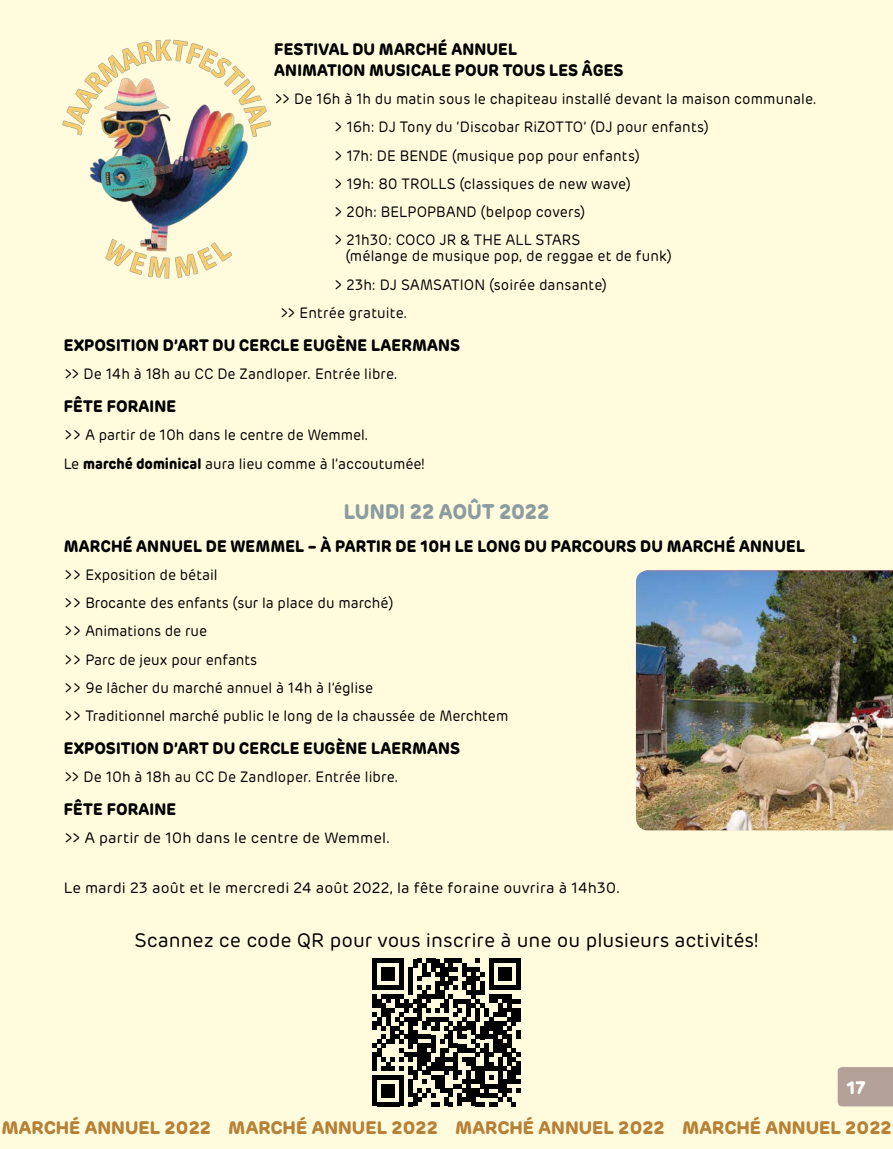
<style>
.page{position:relative;width:893px;height:1149px;background:#fff}
.page>*{position:absolute;margin:0;border:0;box-sizing:border-box;transform-origin:0 0}
.t1{font:700 21px "Rubrik";letter-spacing:-.005em;color:#8b9ca0;scale:.94 1}
.t2{font:19.5px "Rubrik";color:#000}
.t3{font:700 18px "Rubrik";color:#b68036}
.t4{font:700 18px "Rubrik";color:#fff}
.t5{font:700 16.5px/21px "Rubrik";letter-spacing:.01em;color:#000;scale:.94 1}
.t6{font:15px/28.2px "Rubrik";letter-spacing:.005em;color:#000;scale:.94 1}
.t7{font:15px "Rubrik";letter-spacing:.005em;color:#000}
.s1{font-weight:700}
</style>
<div class="page">
<div style="left:0;top:0;width:893px;height:1148px;background:#fffbdc"></div>
<div style="left:838px;top:1067px;width:55px;height:39px;background:#b3a199"></div>
<img style="left:62px;top:39px;width:209px;height:240px">
<img style="left:636px;top:570px;width:257px;height:260px">
<svg style="left:373px;top:958px;width:147px;height:147px"></svg>
<p class="t5" style="left:274px;top:39px;width:373px">FESTIVAL DU MARCHÉ ANNUEL<br>ANIMATION MUSICALE POUR TOUS LES ÂGES</p>
<p class="t6" style="left:334px;top:85px;width:515px;text-indent:-60px">&gt;&gt; De 16h à 1h du matin sous le chapiteau installé devant la maison communale. &gt; 16h: DJ Tony du ‘Discobar RiZOTTO’ (DJ pour enfants)<br>&gt; 17h: DE BENDE (musique pop pour enfants)<br>&gt; 19h: 80 TROLLS (classiques de new wave)<br>&gt; 20h: BELPOPBAND (belpop covers)<br>&gt; 21h30: COCO JR &amp; THE ALL STARS</p>
<p class="t6" style="left:345px;top:242px;width:349px">(mélange de musique pop, de reggae et de funk)</p>
<p class="t6" style="left:334px;top:270px;width:292px">&gt; 23h: DJ SAMSATION (soirée dansante)</p>
<p class="t6" style="left:280px;top:299px;width:137px">&gt;&gt; Entrée gratuite.</p>
<p class="t5" style="left:64px;top:334px;width:423px">EXPOSITION D’ART DU CERCLE EUGÈNE LAERMANS</p>
<p class="t6" style="left:64px;top:360px;width:357px">&gt;&gt; De 14h à 18h au CC De Zandloper. Entrée libre.</p>
<p class="t5" style="left:64px;top:396px;width:121px">FÊTE FORAINE</p>
<p class="t6" style="left:64px;top:421px;width:385px">&gt;&gt; A partir de 10h dans le centre de Wemmel.<br>Le <span class="s1">marché dominical</span> aura lieu comme à l’accoutumée!</p>
<h1 class="t1" style="left:344px;top:497px;width:220px">LUNDI 22 AOÛT 2022</h1>
<p class="t5" style="left:64px;top:535px;width:790px">MARCHÉ ANNUEL DE WEMMEL – À PARTIR DE 10H LE LONG DU PARCOURS DU MARCHÉ ANNUEL</p>
<p class="t6" style="left:64px;top:560px;width:474px">&gt;&gt; Exposition de bétail<br>&gt;&gt; Brocante des enfants (sur la place du marché)<br>&gt;&gt; Animations de rue<br>&gt;&gt; Parc de jeux pour enfants<br>&gt;&gt; 9e lâcher du marché annuel à 14h à l’église<br>&gt;&gt; Traditionnel marché public le long de la chaussée de Merchtem</p>
<p class="t5" style="left:64px;top:737px;width:423px">EXPOSITION D’ART DU CERCLE EUGÈNE LAERMANS</p>
<p class="t6" style="left:64px;top:762px;width:358px">&gt;&gt; De 10h à 18h au CC De Zandloper. Entrée libre.</p>
<p class="t5" style="left:64px;top:798px;width:121px">FÊTE FORAINE</p>
<p class="t7" style="left:64px;top:829px;width:328px">&gt;&gt; A partir de 10h dans le centre de Wemmel.</p>
<p class="t7" style="left:64px;top:878px;width:558px">Le mardi 23 août et le mercredi 24 août 2022, la fête foraine ouvrira à 14h30.</p>
<h2 class="t2" style="left:134px;top:928px;width:625px">Scannez ce code QR pour vous inscrire à une ou plusieurs activités!</h2>
<p class="t4" style="left:846px;top:1075px;width:21px">17</p>
<p class="t3" style="left:1px;top:1115px;width:892px">MARCHÉ ANNUEL 2022 MARCHÉ ANNUEL 2022 MARCHÉ ANNUEL 2022 MARCHÉ ANNUEL 2022</p>
</div>
